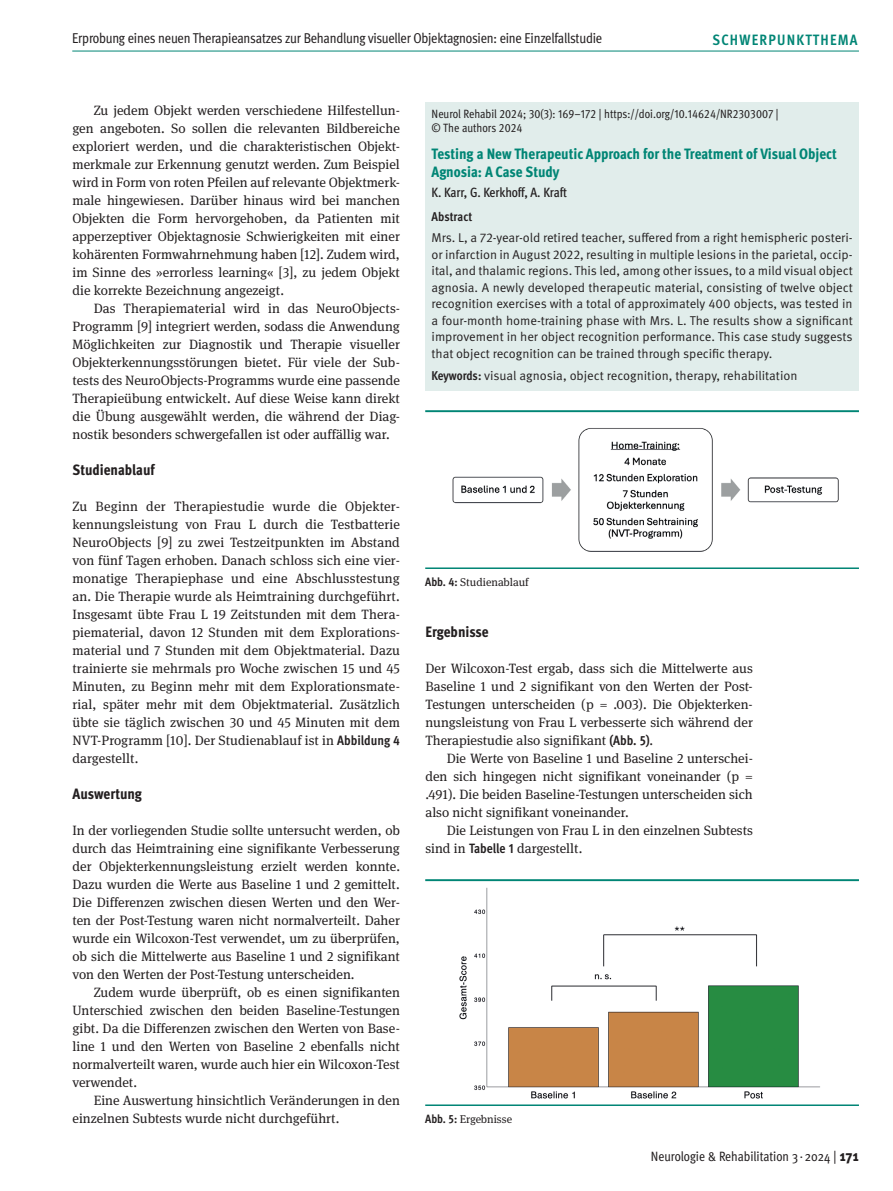
<style>
.page{position:relative;width:893px;height:1191px;background:#fff}
.page>*{position:absolute;margin:0;border:0;box-sizing:border-box;transform-origin:0 0}
.t1{font:800 15px/18px "Meta Cond OT";color:#008575}
.t2{font:800 15px "Meta Cond OT";color:#231f20}
.t3{font:700 15px "Meta Cond OT";letter-spacing:.085em;color:#008575}
.t4{font:14.25px "Meta Cond OT";letter-spacing:-.015em;color:#231f20}
.t5{font:13.5px/18px "Meta Serif Pro";color:#231f20;text-align:justify}
.t6{font:13.5px "Meta Cond OT";color:#231f20}
.t7{font:500 13.5px "Meta Cond OT";letter-spacing:-.01em;color:#231f20}
.t8{font:12.75px/16.5px "Meta Pro Norm";letter-spacing:-.005em;color:#231f20;text-align:justify}
.t9{font:700 12.75px "Meta Cond OT";color:#231f20}
.t10{font:12px/14.4px "Meta Cond OT";color:#231f20}
.t11{font:11.25px "Meta Serif Pro";color:#231f20}
.s1{font-family:"Meta Cond OT";font-weight:700}
.s2{font-family:"Meta Cond OT";font-weight:700;font-size:12px}
.s3{font-weight:800;font-size:15px}
</style>
<div class="page">
<img style="left:452px;top:428px;width:387px;height:124px">
<hr style="left:425px;top:567px;width:434px;height:2px;background:#008575">
<hr style="left:425px;top:410px;width:434px;height:2px;background:#008575">
<img style="left:446px;top:881px;width:375px;height:218px">
<div style="left:425px;top:102px;width:434px;height:288px;background:#e1edeb"></div>
<hr style="left:425px;top:1104px;width:434px;height:2px;background:#008575">
<hr style="left:425px;top:879px;width:434px;height:2px;background:#008575">
<hr style="left:72px;top:51px;width:787px;height:1px;background:#008575">
<p class="t4" style="left:72px;top:30px;width:531px">Erprobung eines neuen Therapieansatzes zur Behandlung visueller Objektagnosien: eine Einzelfallstudie</p>
<p class="t3" style="left:713px;top:30px;width:146px">SCHWERPUNKTTHEMA</p>
<p class="t5" style="left:72px;top:100px;width:329px;text-indent:21px">Zu jedem Objekt werden verschiedene Hilfestellun&shy;gen angeboten. So sollen die relevanten Bildbereiche exploriert werden, und die charakteristischen Objekt&shy;merkmale zur Erkennung genutzt werden. Zum Beispiel wird in Form von roten Pfeilen auf relevante Objektmerk&shy;male hingewiesen. Darüber hinaus wird bei manchen Objekten die Form hervorgehoben, da Patienten mit apperzeptiver Objektagnosie Schwierigkeiten mit einer kohärenten Formwahrnehmung haben [12]. Zudem wird, im Sinne des »errorless learning« [3], zu jedem Objekt die korrekte Bezeichnung angezeigt.</p>
<p class="t5" style="left:72px;top:298px;width:329px;text-indent:21px">Das Therapiematerial wird in das NeuroObjects-Programm [9] integriert werden, sodass die Anwendung Möglichkeiten zur Diagnostik und Therapie visueller Objekterkennungsstörungen bietet. Für viele der Sub&shy;tests des NeuroObjects-Programms wurde eine passende Therapieübung entwickelt. Auf diese Weise kann direkt die Übung ausgewählt werden, die während der Diag&shy;nostik besonders schwergefallen ist oder auffällig war.</p>
<p class="t2" style="left:72px;top:460px;width:84px">Studienablauf</p>
<p class="t5" style="left:72px;top:496px;width:329px">Zu Beginn der Therapiestudie wurde die Objekter&shy;kennungsleistung von Frau L durch die Testbatterie NeuroObjects [9] zu zwei Testzeitpunkten im Abstand von fünf Tagen erhoben. Danach schloss sich eine vier&shy;monatige Therapiephase und eine Abschlusstestung an. Die Therapie wurde als Heimtraining durchgeführt.<br>Insgesamt übte Frau L 19 Zeitstunden mit dem Thera&shy;piematerial, davon 12 Stunden mit dem Explorations&shy;material und 7 Stunden mit dem Objektmaterial. Dazu trainierte sie mehrmals pro Woche zwischen 15 und 45<br>Minuten, zu Beginn mehr mit dem Explorationsmate&shy;rial, später mehr mit dem Objektmaterial. Zusätzlich übte sie täglich zwischen 30 und 45 Minuten mit dem NVT-Programm [10]. Der Studienablauf ist in <span class="s1">Abbildung 4 </span>dargestellt.</p>
<p class="t2" style="left:72px;top:784px;width:71px">Auswertung</p>
<p class="t5" style="left:72px;top:820px;width:329px">In der vorliegenden Studie sollte untersucht werden, ob durch das Heimtraining eine signifikante Verbesserung der Objekterkennungsleistung erzielt werden konnte.<br>Dazu wurden die Werte aus Baseline 1 und 2 gemittelt.<br>Die Differenzen zwischen diesen Werten und den Wer&shy;ten der Post-Testung waren nicht normalverteilt. Daher wurde ein Wilcoxon-Test verwendet, um zu überprüfen, ob sich die Mittelwerte aus Baseline 1 und 2 signifikant von den Werten der Post-Testung unterscheiden.</p>
<p class="t5" style="left:72px;top:982px;width:329px;text-indent:21px">Zudem wurde überprüft, ob es einen signifikanten Unterschied zwischen den beiden Baseline-Testungen gibt. Da die Differenzen zwischen den Werten von Base&shy;line 1 und den Werten von Baseline 2 ebenfalls nicht normalverteilt waren, wurde auch hier ein Wilcoxon-Test verwendet.</p>
<p class="t5" style="left:72px;top:1090px;width:329px;text-indent:21px">Eine Auswertung hinsichtlich Veränderungen in den einzelnen Subtests wurde nicht durchgeführt.</p>
<p class="t10" style="left:432px;top:106px;width:349px">Neurol Rehabil 2024; 30(3): 169–172 | https://doi.org/10.14624/NR2303007 | © The authors 2024</p>
<p class="t1" style="left:432px;top:145px;width:407px">Testing a New Therapeutic Approach for the Treatment of Visual Object<br>Agnosia: A Case Study</p>
<p class="t7" style="left:432px;top:184px;width:137px">K. Karr, G. Kerkhoff, A. Kraft</p>
<p class="t9" style="left:432px;top:209px;width:42px">Abstract</p>
<p class="t8" style="left:432px;top:228px;width:423px">Mrs. L, a 72-year-old retired teacher, suffered from a right hemispheric posteri&shy;or infarction in August 2022, resulting in multiple lesions in the parietal, occip&shy;ital, and thalamic regions. This led, among other issues, to a mild visual object agnosia. A newly developed therapeutic material, consisting of twelve object recognition exercises with a total of approximately 400 objects, was tested in a four-month home-training phase with Mrs. L. The results show a significant improvement in her object recognition performance. This case study suggests that object recognition can be trained through specific therapy.</p>
<p class="t8" style="left:432px;top:366px;width:367px"><span class="s1">Keywords:</span> visual agnosia, object recognition, therapy, rehabilitation</p>
<p class="t11" style="left:425px;top:574px;width:105px"><span class="s2">Abb. 4:</span> Studienablauf</p>
<p class="t2" style="left:425px;top:622px;width:65px">Ergebnisse</p>
<p class="t5" style="left:425px;top:658px;width:329px">Der Wilcoxon-Test ergab, dass sich die Mittelwerte aus Baseline 1 und 2 signifikant von den Werten der Post-Testungen unterscheiden (p = .003). Die Objekterken&shy;nungsleistung von Frau L verbesserte sich während der Therapiestudie also signifikant <span class="s1">(Abb. 5)</span>.</p>
<p class="t5" style="left:425px;top:748px;width:329px;text-indent:21px">Die Werte von Baseline 1 und Baseline 2 unterschei&shy;den sich hingegen nicht signifikant voneinander (p = .491). Die beiden Baseline-Testungen unterscheiden sich also nicht signifikant voneinander.</p>
<p class="t5" style="left:425px;top:820px;width:329px;text-indent:21px">Die Leistungen von Frau L in den einzelnen Subtests sind in <span class="s1">Tabelle 1</span> dargestellt.</p>
<p class="t11" style="left:425px;top:1111px;width:88px"><span class="s2">Abb. 5:</span> Ergebnisse</p>
<p class="t6" style="left:651px;top:1148px;width:210px">Neurologie &amp; Rehabilitation 3 · 2024 | <span class="s3">171</span></p>
</div>
